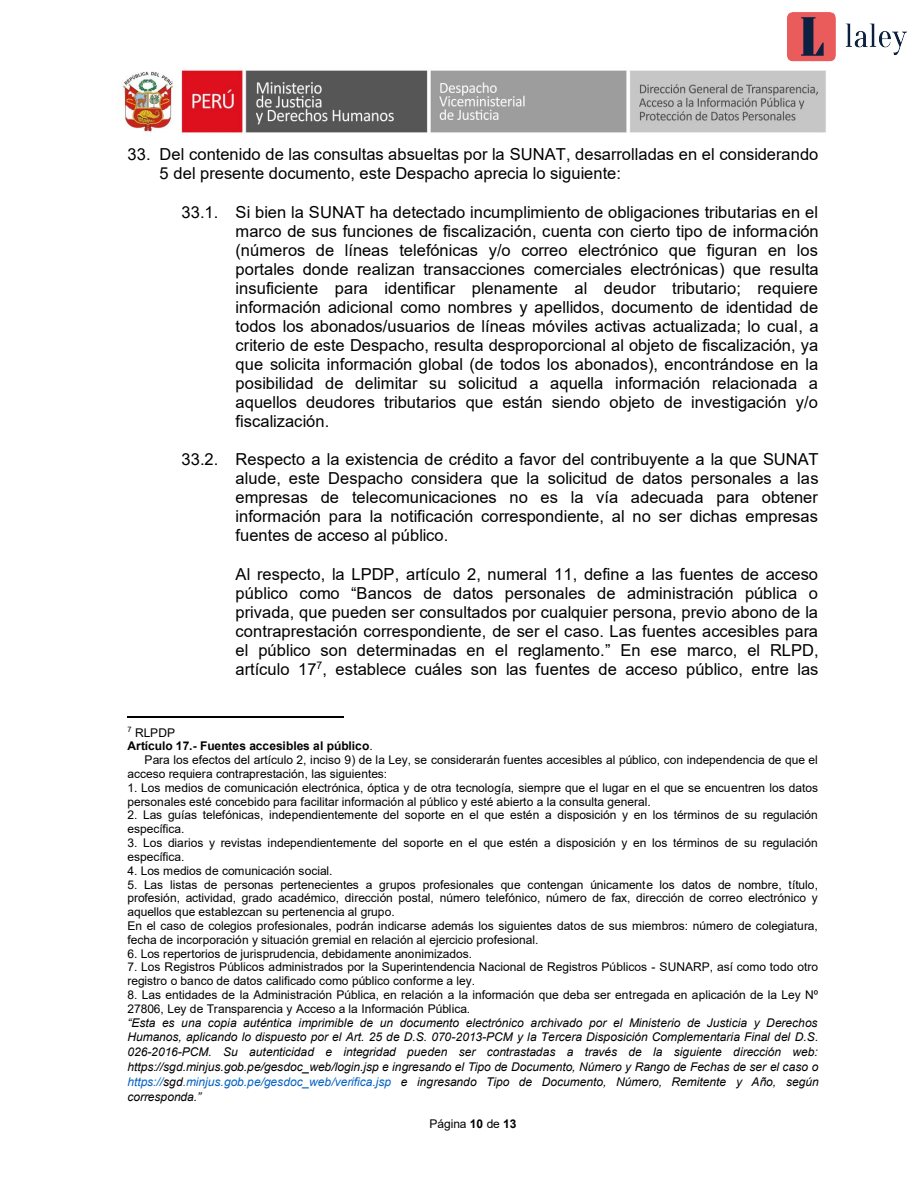
<style>
.page{position:relative;width:918px;height:1188px;background:#fff}
.page>*{position:absolute;margin:0;border:0;box-sizing:border-box;transform-origin:0 0}
.t1{font:16.5px/18.9px "Arial";letter-spacing:.005em;color:#000;text-align:justify}
.t2{font:12px/13.8px "Arial";letter-spacing:-.005em;color:#000}
.t3{font:italic 12px/14.9px "Arial";letter-spacing:-.005em;color:#000;text-align:justify}
.t4{font:700 12px "Arial";letter-spacing:-.005em;color:#000}
.s1{font-weight:400}
.s2{color:#0563c1}
.s3{font-weight:700}
</style>
<div class="page">
<img style="left:122px;top:67px;width:704px;height:68px">
<hr style="left:128px;top:717px;width:216px;height:1px;background:#000">
<img style="left:778px;top:12px;width:129px;height:60px">
<p class="t1" style="left:160px;top:144px;width:660px;text-indent:-32px">33. Del contenido de las consultas absueltas por la SUNAT, desarrolladas en el considerando<br>5 del presente documento, este Despacho aprecia lo siguiente:</p>
<p class="t1" style="left:236px;top:203px;width:585px;text-indent:-54px">33.1. Si bien la SUNAT ha detectado incumplimiento de obligaciones tributarias en el marco de sus funciones de fiscalización, cuenta con cierto tipo de información (números de líneas telefónicas y/o correo electrónico que figuran en los portales donde realizan transacciones comerciales electrónicas) que resulta insuficiente para identificar plenamente al deudor tributario; requiere información adicional como nombres y apellidos, documento de identidad de todos los abonados/usuarios de líneas móviles activas actualizada; lo cual, a criterio de este Despacho, resulta desproporcional al objeto de fiscalización, ya que solicita información global (de todos los abonados), encontrándose en la posibilidad de delimitar su solicitud a aquella información relacionada a aquellos deudores tributarios que están siendo objeto de investigación y/o fiscalización.</p>
<p class="t1" style="left:236px;top:449px;width:585px;text-indent:-54px">33.2. Respecto a la existencia de crédito a favor del contribuyente a la que SUNAT alude, este Despacho considera que la solicitud de datos personales a las empresas de telecomunicaciones no es la vía adecuada para obtener información para la notificación correspondiente, al no ser dichas empresas fuentes de acceso al público.</p>
<p class="t1" style="left:236px;top:565px;width:585px">Al respecto, la LPDP, artículo 2, numeral 11, define a las fuentes de acceso público como “Bancos de datos personales de administración pública o privada, que pueden ser consultados por cualquier persona, previo abono de la contraprestación correspondiente, de ser el caso. Las fuentes accesibles para el público son determinadas en el reglamento.” En ese marco, el RLPD, artículo 17<sup>7</sup>, establece cuáles son las fuentes de acceso público, entre las</p>
<p class="t2" style="left:128px;top:725px;width:49px"><sup>7</sup> RLPDP</p>
<p class="t4" style="left:128px;top:738px;width:247px">Artículo 17.- Fuentes accesibles al público<span class="s1">.</span></p>
<p class="t2" style="left:145px;top:753px;width:675px">Para los efectos del artículo 2, inciso 9) de la Ley, se considerarán fuentes accesibles al público, con independencia de que el</p>
<p class="t2" style="left:128px;top:767px;width:261px">acceso requiera contraprestación, las siguientes:</p>
<p class="t2" style="left:128px;top:781px;width:692px">1. Los medios de comunicación electrónica, óptica y de otra tecnología, siempre que el lugar en el que se encuentren los datos personales esté concebido para facilitar información al público y esté abierto a la consulta general.</p>
<p class="t2" style="left:128px;top:808px;width:692px">2. Las guías telefónicas, independientemente del soporte en el que estén a disposición y en los términos de su regulación específica.</p>
<p class="t2" style="left:128px;top:836px;width:692px">3. Los diarios y revistas independientemente del soporte en el que estén a disposición y en los términos de su regulación específica.</p>
<p class="t2" style="left:128px;top:864px;width:207px">4. Los medios de comunicación social.</p>
<p class="t2" style="left:128px;top:877px;width:692px">5. Las listas de personas pertenecientes a grupos profesionales que contengan únicamente los datos de nombre, título, profesión, actividad, grado académico, dirección postal, número telefónico, número de fax, dirección de correo electrónico y aquellos que establezcan su pertenencia al grupo.<br>En el caso de colegios profesionales, podrán indicarse además los siguientes datos de sus miembros: número de colegiatura, fecha de incorporación y situación gremial en relación al ejercicio profesional.</p>
<p class="t2" style="left:128px;top:946px;width:346px">6. Los repertorios de jurisprudencia, debidamente anonimizados.</p>
<p class="t2" style="left:128px;top:960px;width:692px">7. Los Registros Públicos administrados por la Superintendencia Nacional de Registros Públicos - SUNARP, así como todo otro registro o banco de datos calificado como público conforme a ley.</p>
<p class="t2" style="left:128px;top:988px;width:692px">8. Las entidades de la Administración Pública, en relación a la información que deba ser entregada en aplicación de la Ley Nº<br>27806, Ley de Transparencia y Acceso a la Información Pública.</p>
<p class="t3" style="left:128px;top:1015px;width:693px">“Esta es una copia auténtica imprimible de un documento electrónico archivado por el Ministerio de Justicia y Derechos Humanos, aplicando lo dispuesto por el Art. 25 de D.S. 070-2013-PCM y la Tercera Disposición Complementaria Final del D.S.<br>026-2016-PCM. Su autenticidad e integridad pueden ser contrastadas a través de la siguiente dirección web: https://sgd.minjus.gob.pe/gesdoc_web/login.jsp e ingresando el Tipo de Documento, Número y Rango de Fechas de ser el caso o <span class="s2">https://</span>sgd<span class="s2">.minjus.gob.pe/gesdoc_web/verifica.jsp</span> e ingresando Tipo de Documento, Número, Remitente y Año, según corresponda.”</p>
<p class="t2" style="left:429px;top:1117px;width:89px">Página <span class="s3">10</span> de <span class="s3">13</span></p>
</div>
